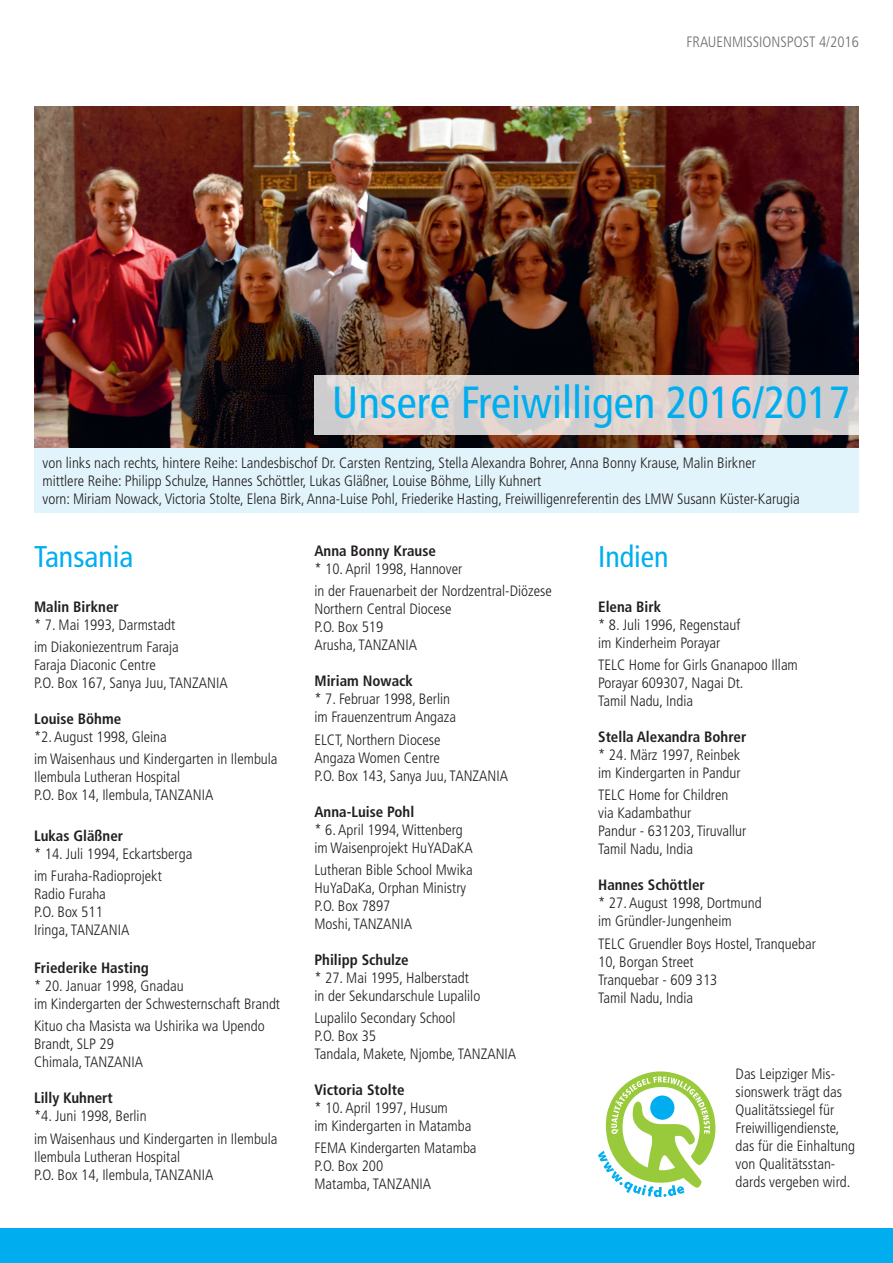
<style>
.page{position:relative;width:893px;height:1263px;background:#fff}
.page>*{position:absolute;margin:0;border:0;box-sizing:border-box;transform-origin:0 0}
.t1{font:condensed 45px "Frutiger";color:#00aeef}
.t2{font:condensed 30px "Frutiger";color:#00aeef}
.t3{font:300 condensed 15px/18px "Frutiger";color:#231f20}
.t4{font:700 condensed 15px "Frutiger";color:#231f20}
.t5{font:300 condensed 15px "Frutiger";color:#6c6d70}
</style>
<div class="page">
<div style="left:0;top:1229px;width:893px;height:34px;background:#00aeef"></div>
<img style="left:34px;top:106px;width:825px;height:341px">
<div style="left:34px;top:448px;width:825px;height:65px;background:#e1f4fc"></div>
<svg style="left:314px;top:375px;width:545px;height:60px;background:#d8d1cf"></svg>
<svg style="left:598px;top:1071px;width:118px;height:126px"></svg>
<p class="t5" style="left:686px;top:33px;width:174px">FRAUENMISSIONSPOST 4/2016</p>
<h1 class="t1" style="left:332px;top:376px;width:520px">Unsere Freiwilligen 2016/2017</h1>
<p class="t3" style="left:43px;top:454px;width:759px">von links nach rechts, hintere Reihe: Landesbischof Dr. Carsten Rentzing, Stella Alexandra Bohrer, Anna Bonny Krause, Malin Birkner mittlere Reihe: Philipp Schulze, Hannes Schöttler, Lukas Gläßner, Louise Böhme, Lilly Kuhnert<br>vorn: Miriam Nowack, Victoria Stolte, Elena Birk, Anna-Luise Pohl, Friederike Hasting, Freiwilligenreferentin des LMW Susann Küster-Karugia</p>
<h2 class="t2" style="left:34px;top:539px;width:101px">Tansania</h2>
<p class="t4" style="left:34px;top:598px;width:86px">Malin Birkner</p>
<p class="t3" style="left:34px;top:614px;width:146px;line-height:22.2px">* 7. Mai 1993, Darmstadt im Diakoniezentrum Faraja</p>
<p class="t3" style="left:34px;top:656px;width:195px">Faraja Diaconic Centre<br>P.O. Box 167, Sanya Juu, TANZANIA</p>
<p class="t4" style="left:34px;top:710px;width:89px">Louise Böhme</p>
<p class="t3" style="left:34px;top:726px;width:245px;line-height:22.2px">*2. August 1998, Gleina<br>im Waisenhaus und Kindergarten in Ilembula</p>
<p class="t3" style="left:34px;top:768px;width:181px">Ilembula Lutheran Hospital<br>P.O. Box 14, Ilembula, TANZANIA</p>
<p class="t4" style="left:34px;top:826px;width:91px">Lukas Gläßner</p>
<p class="t3" style="left:34px;top:842px;width:160px;line-height:22.2px">* 14. Juli 1994, Eckartsberga im Furaha-Radioprojekt</p>
<p class="t3" style="left:34px;top:885px;width:97px">Radio Furaha<br>P.O. Box 511<br>Iringa, TANZANIA</p>
<p class="t4" style="left:34px;top:959px;width:116px">Friederike Hasting</p>
<p class="t3" style="left:34px;top:977px;width:248px">* 20. Januar 1998, Gnadau<br>im Kindergarten der Schwesternschaft Brandt</p>
<p class="t3" style="left:34px;top:1017px;width:232px">Kituo cha Masista wa Ushirika wa Upendo<br>Brandt, SLP 29<br>Chimala, TANZANIA</p>
<p class="t4" style="left:34px;top:1089px;width:80px">Lilly Kuhnert</p>
<p class="t3" style="left:34px;top:1105px;width:245px;line-height:22.2px">*4. Juni 1998, Berlin<br>im Waisenhaus und Kindergarten in Ilembula</p>
<p class="t3" style="left:34px;top:1147px;width:181px">Ilembula Lutheran Hospital<br>P.O. Box 14, Ilembula, TANZANIA</p>
<h2 class="t2" style="left:598px;top:539px;width:72px">Indien</h2>
<p class="t4" style="left:598px;top:598px;width:65px">Elena Birk</p>
<p class="t3" style="left:598px;top:616px;width:144px">* 8. Juli 1996, Regenstauf im Kinderheim Porayar</p>
<p class="t3" style="left:598px;top:656px;width:201px">TELC Home for Girls Gnanapoo Illam<br>Porayar 609307, Nagai Dt.<br>Tamil Nadu, India</p>
<p class="t4" style="left:598px;top:728px;width:150px">Stella Alexandra Bohrer</p>
<p class="t3" style="left:598px;top:746px;width:144px">* 24. März 1997, Reinbek im Kindergarten in Pandur</p>
<p class="t3" style="left:598px;top:786px;width:150px">TELC Home for Children via Kadambathur<br>Pandur - 631203, Tiruvallur<br>Tamil Nadu, India</p>
<p class="t4" style="left:598px;top:876px;width:108px">Hannes Schöttler</p>
<p class="t3" style="left:598px;top:894px;width:165px">* 27. August 1998, Dortmund im Gründler-Jungenheim</p>
<p class="t3" style="left:598px;top:935px;width:219px">TELC Gruendler Boys Hostel, Tranquebar<br>10, Borgan Street<br>Tranquebar - 609 313<br>Tamil Nadu, India</p>
<p class="t4" style="left:314px;top:542px;width:123px">Anna Bonny Krause</p>
<p class="t3" style="left:314px;top:558px;width:239px;line-height:22.2px">* 10. April 1998, Hannover<br>in der Frauenarbeit der Nordzentral-Diözese</p>
<p class="t3" style="left:314px;top:600px;width:138px">Northern Central Diocese<br>P.O. Box 519<br>Arusha, TANZANIA</p>
<p class="t4" style="left:314px;top:672px;width:100px">Miriam Nowack</p>
<p class="t3" style="left:314px;top:690px;width:143px">* 7. Februar 1998, Berlin im Frauenzentrum Angaza</p>
<p class="t3" style="left:314px;top:731px;width:195px">ELCT, Northern Diocese<br>Angaza Women Centre<br>P.O. Box 143, Sanya Juu, TANZANIA</p>
<p class="t4" style="left:314px;top:802px;width:101px">Anna-Luise Pohl</p>
<p class="t3" style="left:314px;top:821px;width:160px">* 6. April 1994, Wittenberg im Waisenprojekt HuYADaKA</p>
<p class="t3" style="left:314px;top:861px;width:160px">Lutheran Bible School Mwika<br>HuYaDaKa, Orphan Ministry<br>P.O. Box 7897<br>Moshi, TANZANIA</p>
<p class="t4" style="left:314px;top:951px;width:96px">Philipp Schulze</p>
<p class="t3" style="left:314px;top:969px;width:167px">* 27. Mai 1995, Halberstadt in der Sekundarschule Lupalilo</p>
<p class="t3" style="left:314px;top:1009px;width:203px">Lupalilo Secondary School<br>P.O. Box 35<br>Tandala, Makete, Njombe, TANZANIA</p>
<p class="t4" style="left:314px;top:1081px;width:92px">Victoria Stolte</p>
<p class="t3" style="left:314px;top:1099px;width:158px">* 10. April 1997, Husum<br>im Kindergarten in Matamba</p>
<p class="t3" style="left:314px;top:1139px;width:164px">FEMA Kindergarten Matamba<br>P.O. Box 200<br>Matamba, TANZANIA</p>
<p class="t3" style="left:736px;top:1065px;width:121px">Das Leipziger Mis&shy;sionswerk trägt das<br>Qualitätssiegel für<br>Freiwilligendienste, das für die Einhaltung von Qualitätsstan&shy;dards vergeben wird.</p>
</div>
